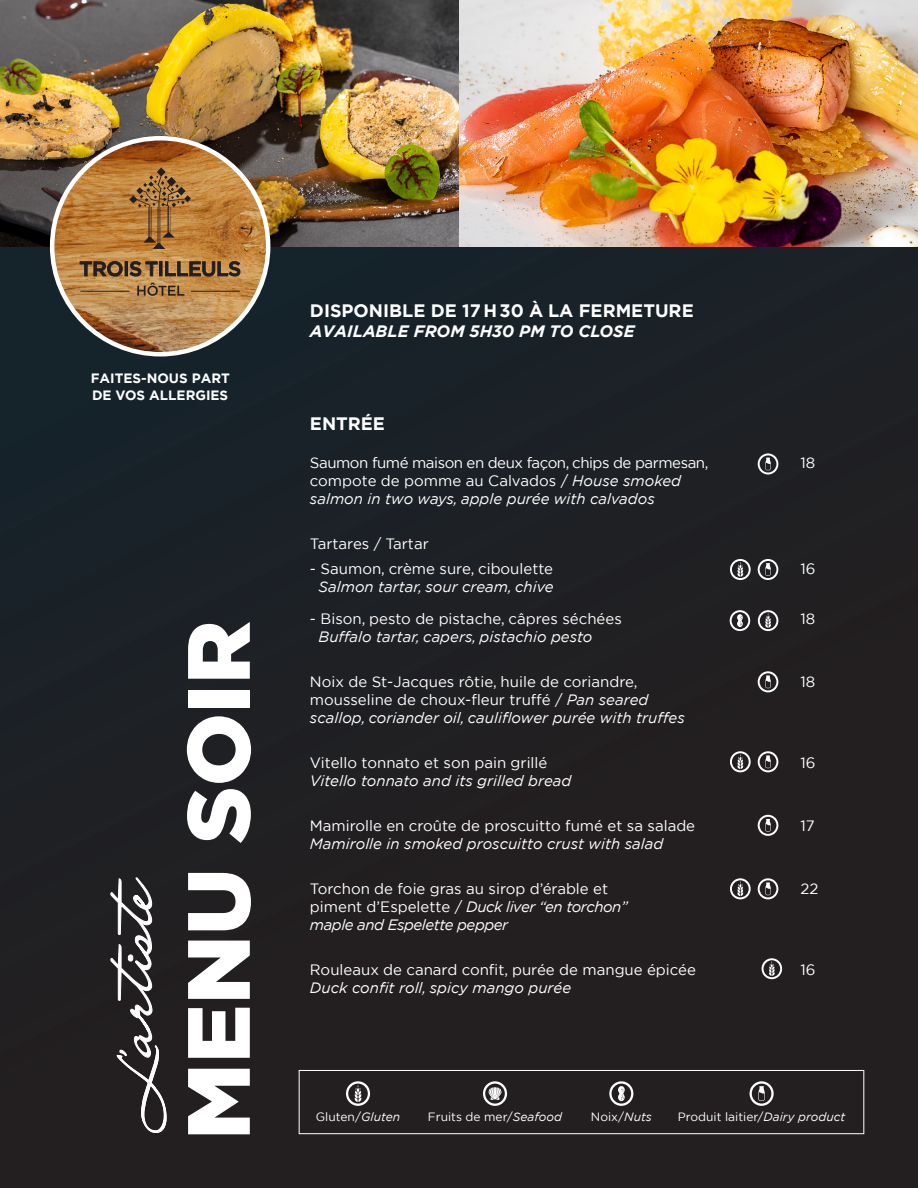
<style>
.page{position:relative;width:918px;height:1188px;background:#fff}
.page>*{position:absolute;margin:0;border:0;box-sizing:border-box;transform-origin:0 0}
.t1{font:900 88.2px "Gotham";color:#fff}
.t2{font:700 18px "Gotham";color:#fff}
.t3{font:italic 700 16.5px "Gotham";color:#fff}
.t4{font:15px "Gotham";color:#fff}
.t5{font:italic 15px "Gotham";color:#fff}
.t6{font:italic 15px "Gotham";letter-spacing:-.03em;color:#fff}
.t7{font:15px "Gotham";letter-spacing:-.03em;color:#fff}
.t8{font:700 13.5px "Gotham";color:#fff}
.t9{font:12px "Gotham";color:#fff}
.s1{font-style:italic}
.s2{font-style:normal}
</style>
<div class="page">
<div style="left:0;top:246px;width:918px;height:942px;background:#202023"></div>
<div style="left:299px;top:1070px;width:565px;height:64px;border:1px solid #fff"></div>
<svg style="left:110px;top:877px;width:57px;height:256px"></svg>
<img style="left:0;top:0;width:918px;height:246px">
<svg style="left:346px;top:1081px;width:24px;height:25px"></svg>
<svg style="left:750px;top:1081px;width:24px;height:25px"></svg>
<svg style="left:609px;top:1081px;width:24px;height:25px"></svg>
<svg style="left:483px;top:1081px;width:24px;height:25px"></svg>
<svg style="left:758px;top:453px;width:20px;height:22px"></svg>
<svg style="left:758px;top:671px;width:20px;height:21px"></svg>
<svg style="left:758px;top:815px;width:20px;height:21px"></svg>
<svg style="left:730px;top:559px;width:21px;height:21px"></svg>
<svg style="left:758px;top:559px;width:20px;height:21px"></svg>
<svg style="left:730px;top:878px;width:21px;height:21px"></svg>
<svg style="left:758px;top:878px;width:20px;height:21px"></svg>
<svg style="left:730px;top:751px;width:21px;height:21px"></svg>
<svg style="left:758px;top:751px;width:20px;height:21px"></svg>
<svg style="left:758px;top:610px;width:20px;height:21px"></svg>
<svg style="left:730px;top:610px;width:20px;height:21px"></svg>
<img style="left:52px;top:138px;width:216px;height:216px">
<svg style="left:129px;top:168px;width:62px;height:81px;background:#a9763b"></svg>
<svg style="left:79px;top:261px;width:44px;height:16px"></svg>
<svg style="left:129px;top:261px;width:112px;height:16px"></svg>
<svg style="left:137px;top:283px;width:47px;height:13px"></svg>
<hr style="left:191px;top:291px;width:49px;height:1px;background:#231f20">
<hr style="left:80px;top:291px;width:49px;height:1px;background:#231f20">
<svg style="left:762px;top:958px;width:20px;height:21px"></svg>
<p class="t8" style="left:91px;top:370px;width:141px">FAITES-NOUS PART</p>
<p class="t8" style="left:92px;top:386px;width:138px">DE VOS ALLERGIES</p>
<p class="t1" style="left:158px;top:1140px;width:521px;rotate:-90deg">MENU SOIR</p>
<p class="t2" style="left:310px;top:298px;width:385px">DISPONIBLE DE 17 H 30 À LA FERMETURE</p>
<p class="t3" style="left:310px;top:320px;width:326px">AVAILABLE FROM 5H30 PM TO CLOSE</p>
<p class="t2" style="left:310px;top:412px;width:77px">ENTRÉE</p>
<p class="t7" style="left:310px;top:454px;width:400px">Saumon fumé maison en deux façon, chips de parmesan,</p>
<p class="t4" style="left:800px;top:454px;width:16px">18</p>
<p class="t4" style="left:310px;top:472px;width:373px">compote de pomme au Calvados / <span class="s1">House smoked</span></p>
<p class="t5" style="left:310px;top:490px;width:346px">salmon in two ways, apple purée with calvados</p>
<p class="t4" style="left:310px;top:535px;width:120px">Tartares / Tartar</p>
<p class="t4" style="left:310px;top:559px;width:245px">- Saumon, crème sure, ciboulette</p>
<p class="t4" style="left:800px;top:559px;width:17px">16</p>
<p class="t5" style="left:319px;top:577px;width:237px">Salmon tartar, sour cream, chive</p>
<p class="t4" style="left:310px;top:609px;width:313px">- Bison, pesto de pistache, câpres séchées</p>
<p class="t4" style="left:800px;top:609px;width:16px">18</p>
<p class="t5" style="left:319px;top:627px;width:275px">Buffalo tartar, capers, pistachio pesto</p>
<p class="t4" style="left:310px;top:672px;width:329px">Noix de St-Jacques rôtie, huile de coriandre,</p>
<p class="t4" style="left:800px;top:672px;width:16px">18</p>
<p class="t4" style="left:310px;top:690px;width:340px">mousseline de choux-fleur truffé / <span class="s1">Pan seared</span></p>
<p class="t5" style="left:310px;top:708px;width:376px">scallop, coriander oil, cauliflower purée with truffes</p>
<p class="t4" style="left:310px;top:753px;width:239px">Vitello tonnato et son pain grillé</p>
<p class="t4" style="left:800px;top:753px;width:17px">16</p>
<p class="t5" style="left:310px;top:771px;width:263px">Vitello tonnato and its grilled bread</p>
<p class="t4" style="left:310px;top:816px;width:387px">Mamirolle en croûte de proscuitto fumé et sa salade</p>
<p class="t4" style="left:800px;top:816px;width:16px">17</p>
<p class="t5" style="left:310px;top:834px;width:355px">Mamirolle in smoked proscuitto crust with salad</p>
<p class="t4" style="left:310px;top:879px;width:300px">Torchon de foie gras au sirop d’érable et</p>
<p class="t4" style="left:800px;top:879px;width:19px">22</p>
<p class="t6" style="left:310px;top:897px;width:319px"><span class="s2">piment d’Espelette /</span> Duck liver “en torchon”</p>
<p class="t6" style="left:310px;top:915px;width:200px">maple and Espelette pepper</p>
<p class="t4" style="left:310px;top:960px;width:388px">Rouleaux de canard confit, purée de mangue épicée</p>
<p class="t4" style="left:800px;top:960px;width:17px">16</p>
<p class="t5" style="left:310px;top:978px;width:263px">Duck confit roll, spicy mango purée</p>
<p class="t9" style="left:316px;top:1109px;width:86px">Gluten/<span class="s1">Gluten</span></p>
<p class="t9" style="left:428px;top:1109px;width:136px">Fruits de mer/<span class="s1">Seafood</span></p>
<p class="t9" style="left:591px;top:1109px;width:62px">Noix/<span class="s1">Nuts</span></p>
<p class="t9" style="left:678px;top:1109px;width:169px">Produit laitier/<span class="s1">Dairy product</span></p>
</div>
